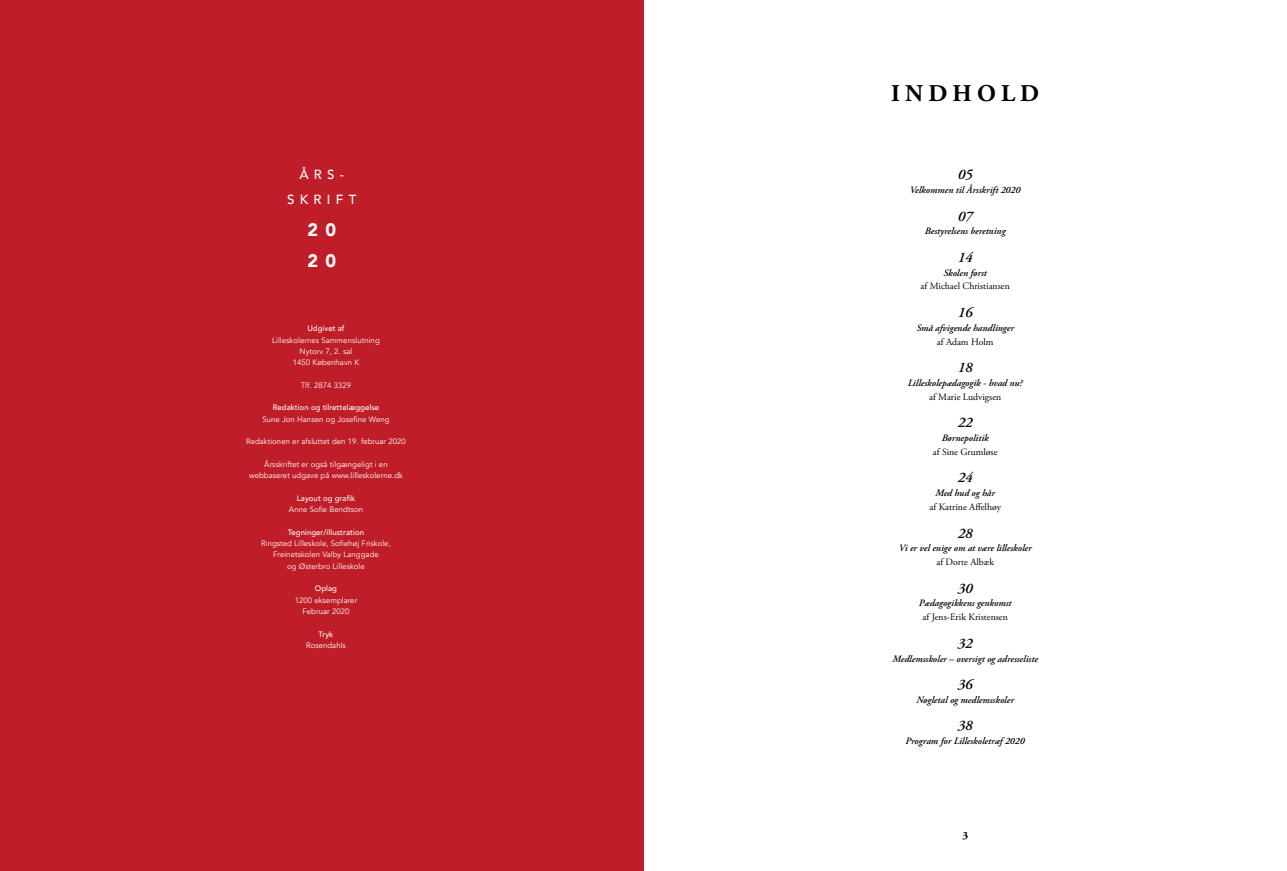
<style>
.page{position:relative;width:1287px;height:871px;background:#fff}
.page>*{position:absolute;margin:0;border:0;box-sizing:border-box;transform-origin:0 0}
.t1{font:700 24px "Adobe Garamond Pro";letter-spacing:.215em;color:#000}
.t2{font:900 18px/31px "Avenir";color:#fff}
.t3{font:italic 600 14.6px "Adobe Garamond Pro";color:#000}
.t4{font:500 13.2px/24.8px "Avenir";letter-spacing:.4em;color:#fff;text-align:center}
.t5{font:700 11px "Adobe Garamond Pro";color:#000}
.t6{font:italic 600 9.7px "Adobe Garamond Pro";color:#000}
.t7{font:9.7px "Adobe Garamond Pro";color:#000}
.t8{font:7.8px/11.3px "Avenir";letter-spacing:.005em;color:#fff;text-align:center}
.t9{font:500 7.8px "Avenir";letter-spacing:.005em;color:#fff}
</style>
<div class="page">
<div style="left:0;top:0;width:643px;height:870px;background:#bf1e28"></div>
<h3 class="t4" style="left:287px;top:161px;width:71px">ÅRS-<br>SKRIFT</h3>
<h2 class="t2" style="left:307px;top:214px;width:30px">2 0<br>2 0</h2>
<p class="t9" style="left:307px;top:322px;width:39px">Udgivet af</p>
<p class="t8" style="left:272px;top:334px;width:109px">Lilleskolernes Sammenslutning<br>Nytorv 7, 2. sal<br>1450 København K</p>
<p class="t8" style="left:301px;top:379px;width:52px">Tlf. 2874 3329</p>
<p class="t9" style="left:273px;top:401px;width:108px">Redaktion og tilrettelæggelse</p>
<p class="t8" style="left:262px;top:413px;width:129px">Sune Jon Hansen og Josefine Weng</p>
<p class="t8" style="left:246px;top:436px;width:161px">Redaktionen er afsluttet den 19. februar 2020</p>
<p class="t8" style="left:249px;top:458px;width:155px">Årsskriftet er også tilgængeligt i en webbaseret udgave på www.lilleskolerne.dk</p>
<p class="t9" style="left:297px;top:491px;width:60px">Layout og grafik</p>
<p class="t8" style="left:289px;top:504px;width:76px">Anne Sofie Bendtson</p>
<p class="t9" style="left:288px;top:525px;width:78px">Tegninger/illustration</p>
<p class="t8" style="left:261px;top:537px;width:131px">Ringsted Lilleskole, Sofiehøj Friskole,<br>Freinetskolen Valby Langgade<br>og Østerbro Lilleskole</p>
<p class="t9" style="left:315px;top:581px;width:24px">Oplag</p>
<p class="t8" style="left:295px;top:594px;width:64px">1200 eksemplarer<br>Februar 2020</p>
<p class="t9" style="left:319px;top:627px;width:16px">Tryk</p>
<p class="t8" style="left:306px;top:639px;width:41px">Rosendahls</p>
<h1 class="t1" style="left:891px;top:80px;width:150px">INDHOLD</h1>
<h3 class="t3" style="left:958px;top:166px;width:16px">05</h3>
<p class="t6" style="left:910px;top:184px;width:112px">Velkommen til Årsskrift 2020</p>
<h3 class="t3" style="left:958px;top:207px;width:16px">07</h3>
<p class="t6" style="left:925px;top:225px;width:82px">Bestyrelsens beretning</p>
<h3 class="t3" style="left:958px;top:249px;width:16px">14</h3>
<p class="t6" style="left:944px;top:267px;width:45px">Skolen først</p>
<p class="t7" style="left:921px;top:280px;width:91px">af Michael Christiansen</p>
<h3 class="t3" style="left:958px;top:304px;width:16px">16</h3>
<p class="t6" style="left:916px;top:322px;width:99px">Små afvigende handlinger</p>
<p class="t7" style="left:937px;top:335px;width:58px">af Adam Holm</p>
<h3 class="t3" style="left:958px;top:359px;width:16px">18</h3>
<p class="t6" style="left:908px;top:377px;width:117px">Lilleskolepædagogik - hvad nu?</p>
<p class="t7" style="left:929px;top:390px;width:74px">af Marie Ludvigsen</p>
<h3 class="t3" style="left:958px;top:414px;width:16px">22</h3>
<p class="t6" style="left:942px;top:432px;width:49px">Børnepolitik</p>
<p class="t7" style="left:933px;top:446px;width:66px">af Sine Grumløse</p>
<h3 class="t3" style="left:958px;top:469px;width:16px">24</h3>
<p class="t6" style="left:935px;top:487px;width:61px">Med hud og hår</p>
<p class="t7" style="left:930px;top:501px;width:73px">af Katrine Affelhøy</p>
<h3 class="t3" style="left:958px;top:524px;width:16px">28</h3>
<p class="t6" style="left:899px;top:542px;width:135px">Vi er vel enige om at være lilleskoler</p>
<p class="t7" style="left:936px;top:556px;width:59px">af Dorte Albæk</p>
<h3 class="t3" style="left:958px;top:579px;width:16px">30</h3>
<p class="t6" style="left:919px;top:597px;width:94px">Pædagogikkens genkomst</p>
<p class="t7" style="left:923px;top:611px;width:87px">af Jens-Erik Kristensen</p>
<h3 class="t3" style="left:958px;top:634px;width:16px">32</h3>
<p class="t6" style="left:892px;top:652px;width:147px">Medlemsskoler – oversigt og adresseliste</p>
<h3 class="t3" style="left:958px;top:676px;width:16px">36</h3>
<p class="t6" style="left:916px;top:694px;width:99px">Nøgletal og medlemsskoler</p>
<h3 class="t3" style="left:958px;top:717px;width:16px">38</h3>
<p class="t6" style="left:906px;top:735px;width:121px">Program for Lilleskoletræf 2020</p>
<h3 class="t5" style="left:962px;top:828px;width:7px">3</h3>
</div>
